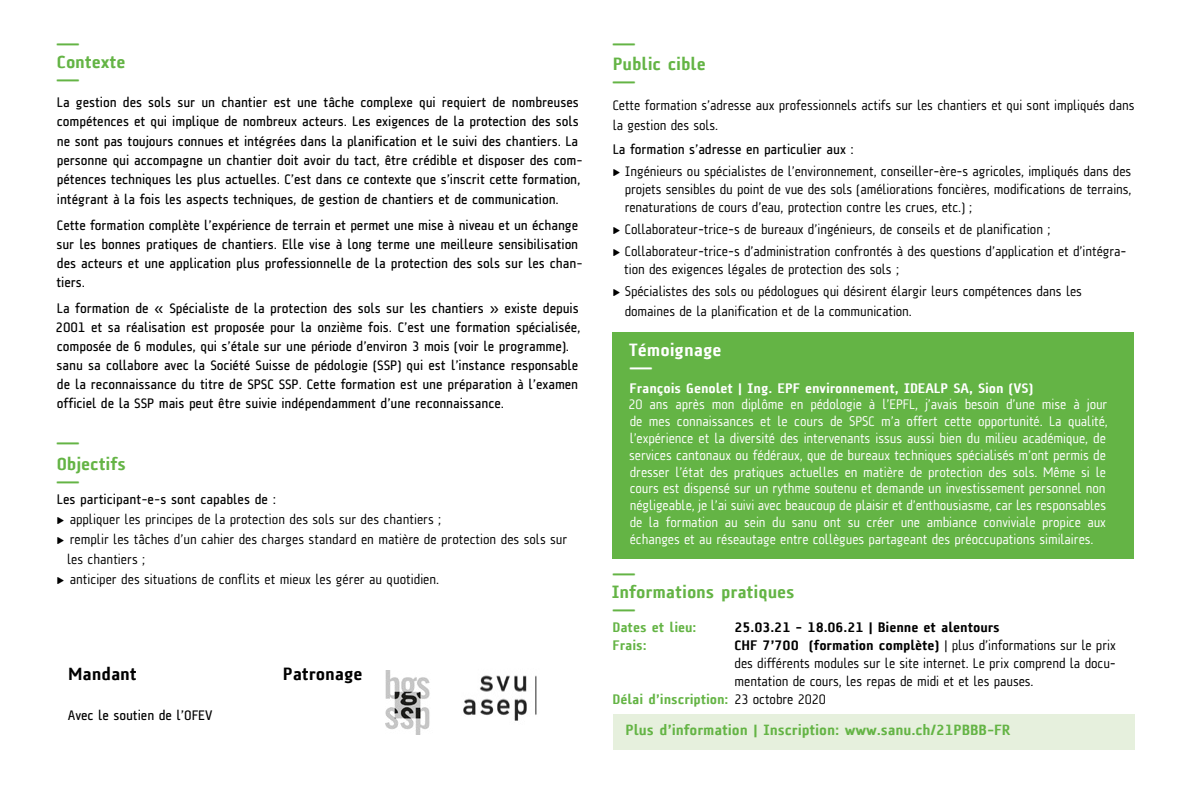
<style>
.page{position:relative;width:1191px;height:808px;background:#fff}
.page>*{position:absolute;margin:0;border:0;box-sizing:border-box;transform-origin:0 0}
.t1{font:300 24px "A Asanu";color:#64b445}
.t2{font:300 24px "A Asanu";color:#fff}
.t3{font:900 18px "A Asanu";letter-spacing:-.01em;color:#64b445}
.t4{font:900 18px "A Asanu";letter-spacing:-.01em;color:#000}
.t5{font:900 18px "A Asanu";letter-spacing:-.01em;color:#fff}
.t6{font:900 15px "A Asanu";letter-spacing:-.01em;color:#64b445}
.t7{font:500 14px/19px "A Asanu";letter-spacing:-.01em;color:#000}
.t8{font:14px/18px "A Asanu";letter-spacing:-.01em;color:#000}
.t9{font:14px/16.8px "A Asanu";letter-spacing:-.01em;color:#fff}
.t10{font:900 14px "A Asanu";letter-spacing:-.01em;color:#fff}
.t11{font:900 14px "A Asanu";letter-spacing:-.01em;color:#64b445}
.t12{font:900 14px "A Asanu";letter-spacing:-.01em;color:#000}
.s1{font-weight:900}
.s2{font-weight:400;color:#000}
</style>
<div class="page">
<div style="left:612px;top:332px;width:522px;height:226px;background:#64b445"></div>
<div style="left:613px;top:714px;width:521px;height:35px;background:#e6f0dd"></div>
<img style="left:385px;top:670px;width:45px;height:65px">
<img style="left:463px;top:675px;width:74px;height:46px">
<h1 class="t1" style="left:56px;top:31px;width:25px">—</h1>
<p class="t3" style="left:57px;top:52px;width:70px">Contexte</p>
<h1 class="t1" style="left:56px;top:67px;width:25px">—</h1>
<p class="t7" style="left:57px;top:93px;width:527px">La gestion des sols sur un chantier est une tâche complexe qui requiert de nombreuses compétences et qui implique de nombreux acteurs. Les exigences de la protection des sols ne sont pas toujours connues et intégrées dans la planification et le suivi des chantiers. La personne qui accompagne un chantier doit avoir du tact, être crédible et disposer des com&shy;pétences techniques les plus actuelles. C’est dans ce contexte que s’inscrit cette formation, intégrant à la fois les aspects techniques, de gestion de chantiers et de communication.</p>
<p class="t7" style="left:56px;top:215px;width:528px">Cette formation complète l’expérience de terrain et permet une mise à niveau et un échange sur les bonnes pratiques de chantiers. Elle vise à long terme une meilleure sensibilisation des acteurs et une application plus professionnelle de la protection des sols sur les chan&shy;tiers.</p>
<p class="t7" style="left:56px;top:298px;width:526px">La formation de « Spécialiste de la protection des sols sur les chantiers » existe depuis 2001 et sa réalisation est proposée pour la onzième fois. C’est une formation spécialisée, composée de 6 modules, qui s’étale sur une période d’environ 3 mois (voir le programme). sanu sa collabore avec la Société Suisse de pédologie (SSP) qui est l’instance responsable de la reconnaissance du titre de SPSC SSP. Cette formation est une préparation à l’examen officiel de la SSP mais peut être suivie indépendamment d’une reconnaissance.</p>
<h1 class="t1" style="left:56px;top:429px;width:25px">—</h1>
<p class="t3" style="left:57px;top:454px;width:71px">Objectifs</p>
<h1 class="t1" style="left:56px;top:469px;width:25px">—</h1>
<p class="t7" style="left:57px;top:490px;width:221px">Les participant-e-s sont capables de :</p>
<p class="t8" style="left:58px;top:510px;width:385px">&gt; appliquer les principes de la protection des sols sur des chantiers ;</p>
<p class="t8" style="left:58px;top:530px;width:511px">&gt; remplir les tâches d’un cahier des charges standard en matière de protection des sols sur</p>
<p class="t8" style="left:67px;top:550px;width:80px">les chantiers ;</p>
<p class="t8" style="left:58px;top:570px;width:383px">&gt; anticiper des situations de conflits et mieux les gérer au quotidien.</p>
<p class="t4" style="left:68px;top:663px;width:70px">Mandant</p>
<p class="t4" style="left:283px;top:663px;width:81px">Patronage</p>
<p class="t7" style="left:68px;top:705px;width:146px">Avec le soutien de l’OFEV</p>
<h1 class="t1" style="left:612px;top:31px;width:25px">—</h1>
<p class="t3" style="left:612px;top:54px;width:95px">Public cible</p>
<h1 class="t1" style="left:612px;top:69px;width:25px">—</h1>
<p class="t8" style="left:612px;top:95px;width:523px;line-height:20px">Cette formation s’adresse aux professionnels actifs sur les chantiers et qui sont impliqués dans la gestion des sols.</p>
<p class="t7" style="left:612px;top:140px;width:243px">La formation s’adresse en particulier aux :</p>
<p class="t8" style="left:624px;top:162px;width:508px;text-align:justify;text-indent:-11px">&gt; Ingénieurs ou spécialistes de l’environnement, conseiller-ère-s agricoles, impliqués dans des projets sensibles du point de vue des sols (améliorations foncières, modifications de terrains, renaturations de cours d’eau, protection contre les crues, etc.) ;</p>
<p class="t8" style="left:613px;top:218px;width:515px;line-height:22px">&gt; Collaborateur-trice-s de bureaux d’ingénieurs, de conseils et de planification ;<br>&gt; Collaborateur-trice-s d’administration confrontés à des questions d’application et d’intégra-</p>
<p class="t8" style="left:613px;top:258px;width:470px;line-height:22px;text-indent:11px">tion des exigences légales de protection des sols ;<br>&gt; Spécialistes des sols ou pédologues qui désirent élargir leurs compétences dans les</p>
<p class="t8" style="left:625px;top:302px;width:289px">domaines de la planification et de la communication.</p>
<p class="t5" style="left:629px;top:340px;width:94px">Témoignage</p>
<h1 class="t2" style="left:629px;top:355px;width:25px">—</h1>
<p class="t10" style="left:629px;top:380px;width:405px">François Genolet | Ing. EPF environnement, IDEALP SA, Sion (VS)</p>
<p class="t9" style="left:628px;top:396px;width:481px">20 ans après mon diplôme en pédologie à l’EPFL, j’avais besoin d’une mise à jour de mes connaissances et le cours de SPSC m’a offert cette opportunité. La qualité, l’expérience et la diversité des intervenants issus aussi bien du milieu académique, de services cantonaux ou fédéraux, que de bureaux techniques spécialisés m’ont permis de dresser l’état des pratiques actuelles en matière de protection des sols. Même si le cours est dispensé sur un rythme soutenu et demande un investissement personnel non négligeable, je l’ai suivi avec beaucoup de plaisir et d’enthousiasme, car les responsables de la formation au sein du sanu ont su créer une ambiance conviviale propice aux échanges et au réseautage entre collègues partageant des préoccupations similaires.</p>
<h1 class="t1" style="left:612px;top:561px;width:25px">—</h1>
<p class="t3" style="left:611px;top:582px;width:185px">Informations pratiques</p>
<h1 class="t1" style="left:612px;top:597px;width:25px">—</h1>
<p class="t11" style="left:612px;top:619px;width:85px">Dates et lieu:</p>
<p class="t12" style="left:734px;top:619px;width:267px">25.03.21 - 18.06.21 | Bienne et alentours</p>
<p class="t11" style="left:612px;top:637px;width:35px">Frais:</p>
<p class="t8" style="left:734px;top:636px;width:383px"><span class="s1">CHF 7’700 (formation complète)</span> | plus d’informations sur le prix</p>
<p class="t8" style="left:734px;top:654px;width:383px">des différents modules sur le site internet. Le prix comprend la docu-</p>
<p class="t8" style="left:734px;top:672px;width:300px">mentation de cours, les repas de midi et et les pauses.</p>
<p class="t11" style="left:612px;top:691px;width:215px">Délai d’inscription: <span class="s2">23 octobre 2020</span></p>
<p class="t6" style="left:625px;top:722px;width:387px">Plus d’information | Inscription: www.sanu.ch/21PBBB-FR</p>
</div>
